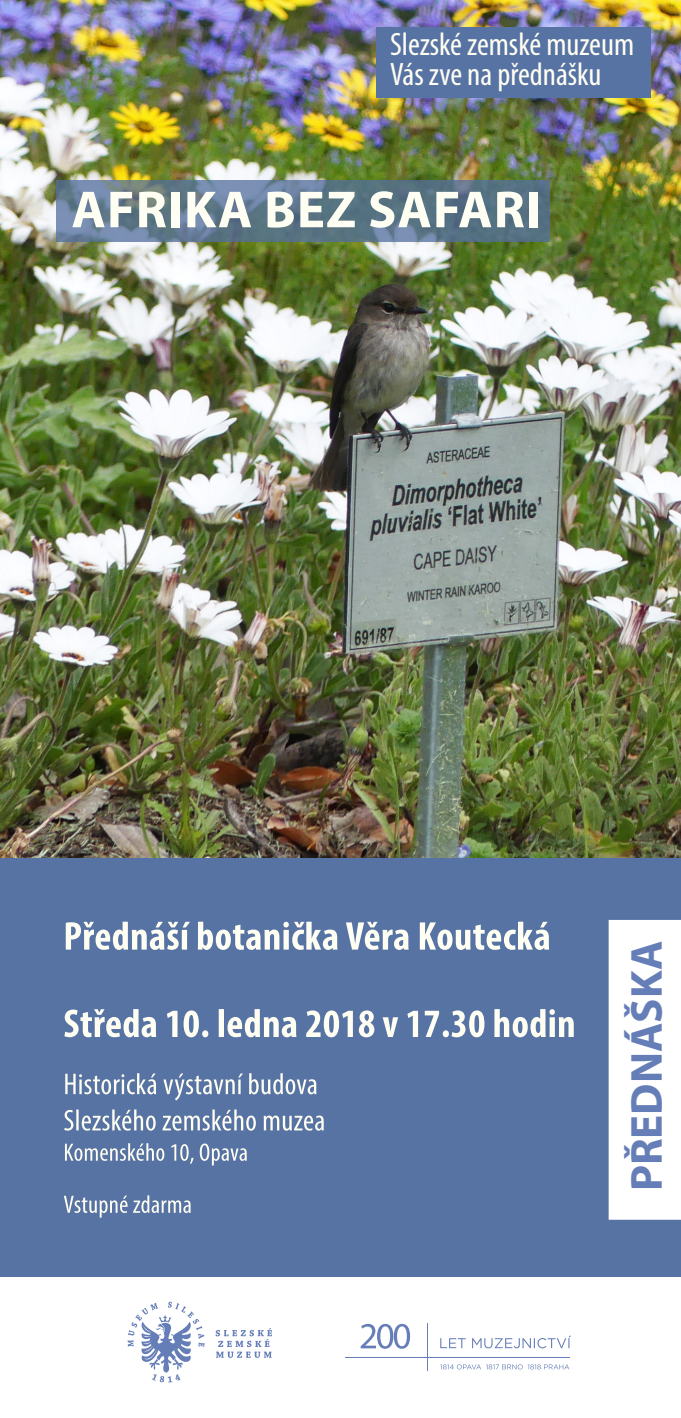
<style>
.page{position:relative;width:681px;height:1418px;background:#fff}
.page>*{position:absolute;margin:0;border:0;box-sizing:border-box;transform-origin:0 0}
.t1{font:700 52.5px "Myriad Pro";letter-spacing:.02em;color:#fffef2}
.t2{font:700 45px "Myriad Pro";color:#667eb7}
.t3{font:condensed 32.5px "Myriad Pro";color:#fffef2}
</style>
<div class="page">
<div style="left:0;top:735px;width:680px;height:541px;background:#5773a4"></div>
<img style="left:0;top:0;width:680px;height:857px">
<svg style="left:57px;top:180px;width:492px;height:62px;background:#5f788c"></svg>
<svg style="left:128px;top:1301px;width:76px;height:81px"></svg>
<svg style="left:215px;top:1328px;width:57px;height:29px"></svg>
<svg style="left:360px;top:1323px;width:50px;height:25px"></svg>
<svg style="left:440px;top:1335px;width:130px;height:13px"></svg>
<svg style="left:440px;top:1364px;width:129px;height:5px"></svg>
<hr style="left:345px;top:1356px;width:224px;height:1px;background:#667eb7">
<hr style="left:426px;top:1323px;width:1px;height:47px;background:#667eb7">
<div style="left:376px;top:27px;width:274px;height:70px;background:#5773a4"></div>
<div style="left:609px;top:921px;width:70px;height:297px;background:#fff"></div>
<div style="left:608px;top:919px;width:72px;height:300px;border:2px solid #fff"></div>
<svg style="left:64px;top:1195px;width:127px;height:22px"></svg>
<svg style="left:65px;top:1143px;width:182px;height:22px"></svg>
<svg style="left:64px;top:1109px;width:260px;height:21px"></svg>
<svg style="left:65px;top:1073px;width:251px;height:27px"></svg>
<svg style="left:64px;top:1009px;width:509px;height:28px"></svg>
<svg style="left:66px;top:921px;width:483px;height:28px"></svg>
<p class="t3" style="left:390px;top:24px;width:245px">Slezské zemské muzeum</p>
<p class="t3" style="left:390px;top:54px;width:213px">Vás zve na přednášku</p>
<p class="t1" style="left:71px;top:175px;width:470px">AFRIKA BEZ SAFARI</p>
<p class="t2" style="left:617px;top:1191px;width:252px;rotate:-90deg">PŘEDNÁŠKA</p>
</div>
